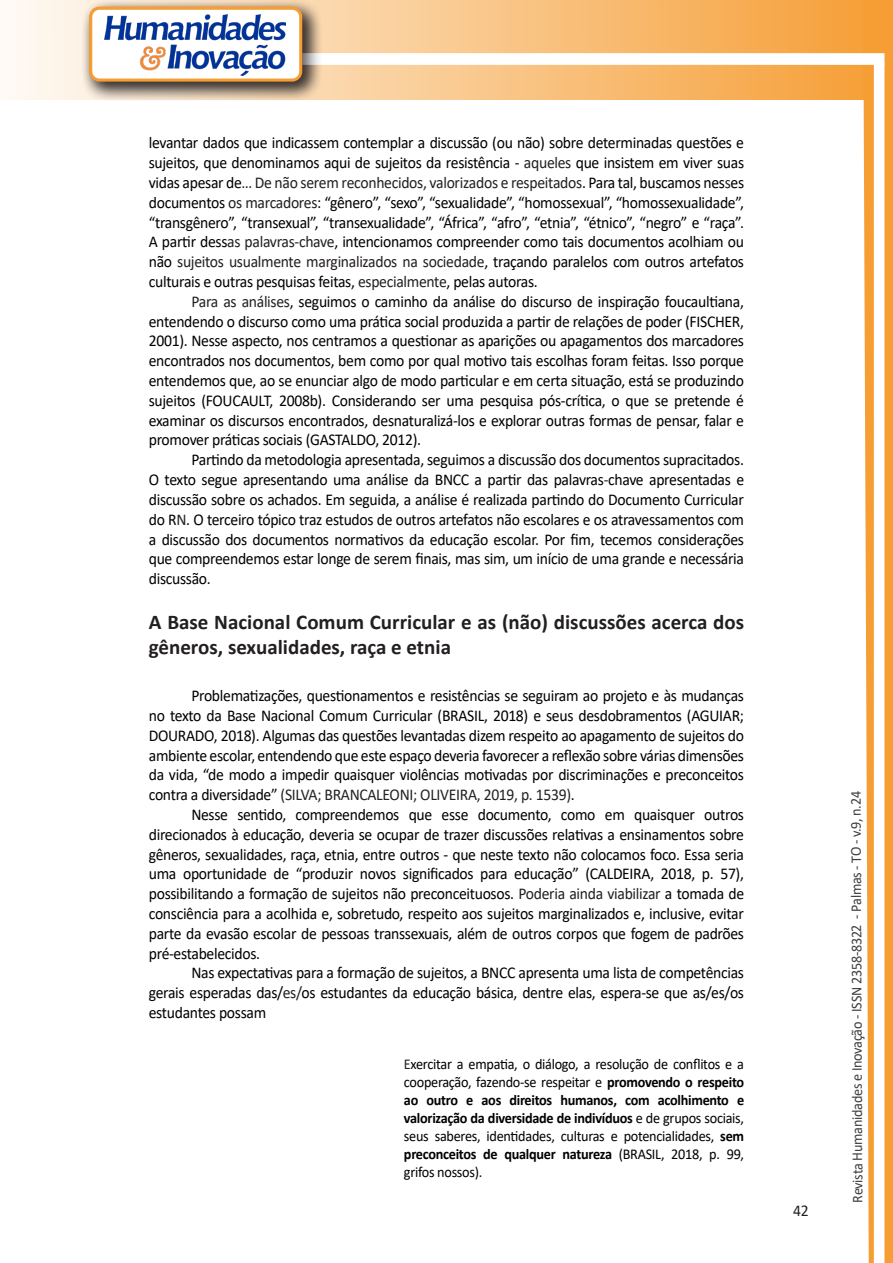
<style>
.page{position:relative;width:893px;height:1263px;background:#fff}
.page>*{position:absolute;margin:0;border:0;box-sizing:border-box;transform-origin:0 0}
.Titulo_2{font:700 21px/25.2px "Calibri";color:#231f20}
.texto{font:16.5px/19.8px "Calibri";letter-spacing:-.02em;color:#000;text-align:justify;scale:.95 1}
.t1{font:16.5px "Calibri";color:#231f20;scale:.95 1}
.citacao{font:15px/18px "Calibri";letter-spacing:-.02em;color:#000;text-align:justify;scale:.95 1}
.t2{font:15px "Calibri";letter-spacing:-.025em;color:#3e3e3f;scale:.95 1}
.s1{color:#231f20}
.s2{color:#222}
.s3{font-weight:700}
</style>
<div class="page">
<svg style="left:5px;top:0;width:858px;height:100px"></svg>
<div style="left:302px;top:53px;width:582px;height:12px;background:#fff;border:2px solid #fff"></div>
<svg style="left:863px;top:0;width:30px;height:1263px"></svg>
<div style="left:81px;top:0;width:241px;height:102px;background:#231f20;opacity:.75"></div>
<svg style="left:91px;top:8px;width:210px;height:72px"></svg>
<div style="left:89px;top:7px;width:213px;height:75px;border:3px solid #f69e34;border-radius:9px"></div>
<p class="texto" style="left:149px;top:133px;width:628px">levantar dados que indicassem contemplar a discussão (ou não) sobre determinadas questões e sujeitos, que denominamos aqui de sujeitos da resistência - <span class="s1">aqueles</span> que insistem em viver suas vidas apesar de<span class="s1">… De não serem reconhecidos, valorizados e respeitados</span>. Para tal, buscamos nes<span class="s1">s</span>es documentos <span class="s1">os marcadores</span>: “gênero”, “sexo”, “sexualidade”, “homossexual”, “homossexualidade”, “transgênero”, “transexual”, “transexualidade”, “África”, “afro”, “etnia”, “étnico”, “negro” e “raça”.<br>A partir dess<span class="s1">as palavras-chave</span>, intencionamos compreender como tais documentos acolhiam ou não <span class="s1">sujeitos usualmente marginalizados na sociedade</span>, traçando paralelos com outros artefatos culturais e outras pesquisas feitas, <span class="s1">especialmente</span>, pelas autoras.</p>
<p class="texto" style="left:149px;top:291px;width:628px;text-indent:43px"><span class="s1">Para as análises</span>, seguimos o caminho da análise do discurso de inspiração foucaultiana, entendendo o discurso como uma prática social produzida a partir de relações de poder (FISCHER, 2001). Nesse aspecto, nos centramos a questionar as aparições ou apagamentos dos marcadores encontrados nos documentos, bem como por qual motivo tais escolhas foram feitas. Isso porque entendemos que, ao se enunciar algo de modo particular e em certa situação, está se produzindo sujeitos (FOUCAULT, 2008b). Considerando ser uma pesquisa pós-crítica, o que se pretende é examinar os discursos encontrados, desnaturalizá-los e explorar outras formas de pensar, falar e promover práticas sociais (GASTALDO, 2012).</p>
<p class="texto" style="left:149px;top:449px;width:628px;text-indent:43px">Partindo da metodologia apresentada, seguimos a discussão dos documentos supracitados.<br>O texto segue apresentando uma análise da BNCC a partir das palavras<span class="s1">-</span>chave apresentadas e discussão sobre os achados. Em seguida, a análise é realizada partindo do Documento Curricular do R<span class="s1">N</span>. O terceiro tópico traz estudos de outros artefatos não escolares e os atravessamentos com a discussão dos documentos normativos da educação escolar. Por fim, tecemos considerações que compreendemos estar longe de serem finais, mas sim, um início de uma grande e necessária discussão.</p>
<p class="Titulo_2" style="left:149px;top:609px;width:597px">A Base Nacional Comum Curricular e as (não) discussões acerca dos gêneros, sexualidades, raça e etnia</p>
<p class="texto" style="left:149px;top:685px;width:628px;text-indent:43px">Problematizações, questionamentos e resistências se seguiram ao projeto e às mudanças no texto da Base Nacional Comum Curricular (BRASIL, 2018) e seus desdobramentos (AGUIAR; DOURADO, 2018). Algumas das questões levantadas dizem respeito ao apagamento de sujeitos do ambiente escolar, entendendo que este espaço deveria favorecer a reflexão sobre várias dimensões da vida, “de modo a impedir quaisquer violências motivadas por discriminações e preconceitos contra a diversidade” <span class="s2">(SILVA; BRANCALEONI; OLIVEIRA, 2019, p. 1539)</span>.</p>
<p class="texto" style="left:149px;top:804px;width:628px;text-indent:43px">Nesse sentido, compreendemos que esse documento, como em quaisquer outros direcionados à educação, deveria se ocupar de trazer discussões relativas a ensinamentos sobre gêneros, sexualidades, raça, etnia, entre outros - que neste texto não colocamos foco. Essa seria uma oportunidade de “produzir novos significados para educação” (CALDEIRA, 2018, p. 57), possibilitando a formação de sujeitos não preconceituosos. <span class="s1">Poderia ainda viabilizar</span> a tomada de consciência para a acolhida e, sobretudo, respeito aos sujeitos marginalizados e, inclusive, evitar parte da evasão escolar de pessoas transsexuais, além de outros corpos que fogem de padrões pré-estabelecidos.</p>
<p class="texto" style="left:149px;top:962px;width:628px;text-indent:43px">Nas expectativas para a formação de sujeitos, a BNCC apresenta uma lista de competências gerais esperadas das/<span class="s1">es/</span>os estudantes da educação básica, dentre elas, espera-se que as/es/os estudantes possam</p>
<p class="citacao" style="left:404px;top:1054px;width:360px"><span class="s1">E</span>xercitar a empatia, o diálogo, a resolução de conflitos e a cooperação, fazendo-se respeitar e <span class="s3">promovendo o respeito ao outro e aos direitos humanos, com acolhimento e valorização da diversidade de indivíduos</span> e de grupos sociais, seus saberes, identidades, culturas e potencialidades, <span class="s3">sem preconceitos de qualquer natureza</span> (BRASIL, 2018, p. 99, grifos nossos).</p>
<p class="t1" style="left:793px;top:1199px;width:18px">42</p>
<p class="t2" style="left:846px;top:1203px;width:435px;rotate:-90deg">Revista Humanidades e Inovação - ISSN 2358-8322 - Palmas - TO - v.9, n.24</p>
</div>
